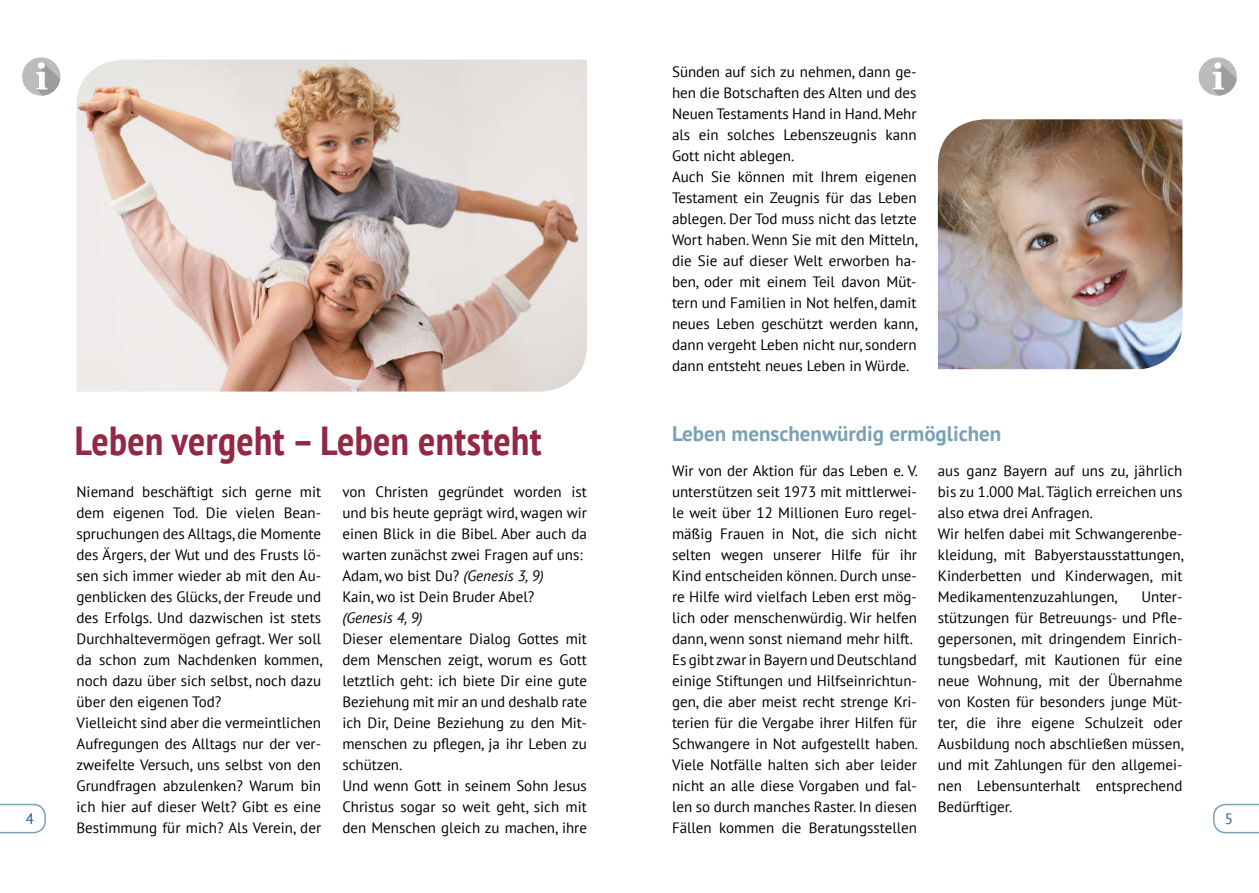
<style>
.page{position:relative;width:1259px;height:893px;background:#fff}
.page>*{position:absolute;margin:0;border:0;box-sizing:border-box;transform-origin:0 0}
.t1{font:700 condensed 40.5px "PT Sans";letter-spacing:.01em;color:#932745}
.t2{font:700 21px "PT Sans";color:#79a1b5}
.t3{font:15px/21px "PT Sans";color:#000}
.t4{font:italic 15px "PT Sans";color:#000}
.t5{font:15px "PT Sans";color:#2b597c}
.s1{font-style:italic}
</style>
<div class="page">
<svg style="left:0;top:803px;width:46px;height:31px"></svg>
<svg style="left:1213px;top:803px;width:46px;height:31px"></svg>
<div style="left:1198px;top:57px;width:38px;height:39px;background:#bcbcbc;border-radius:50%"></div>
<svg style="left:1212px;top:62px;width:24px;height:34px"></svg>
<div style="left:22px;top:57px;width:38px;height:39px;background:#bcbcbc;border-radius:50%"></div>
<svg style="left:36px;top:62px;width:24px;height:34px"></svg>
<img style="left:77px;top:60px;width:510px;height:332px">
<img style="left:938px;top:119px;width:244px;height:250px">
<p class="t3" style="left:672px;top:60px;width:247px">Sünden auf sich zu nehmen, dann ge&shy;hen die Botschaften des Alten und des Neuen Testaments Hand in Hand. Mehr als ein solches Lebenszeugnis kann Gott nicht ablegen.<br>Auch Sie können mit Ihrem eigenen Testament ein Zeugnis für das Leben ablegen. Der Tod muss nicht das letzte Wort haben. Wenn Sie mit den Mitteln, die Sie auf dieser Welt erworben ha&shy;ben, oder mit einem Teil davon Müt&shy;tern und Familien in Not helfen, damit neues Leben geschützt werden kann, dann vergeht Leben nicht nur, sondern dann entsteht neues Leben in Würde.</p>
<h1 class="t1" style="left:75px;top:413px;width:468px">Leben vergeht – Leben entsteht</h1>
<h2 class="t2" style="left:672px;top:420px;width:331px">Leben menschenwürdig ermöglichen</h2>
<p class="t3" style="left:672px;top:459px;width:248px">Wir von der Aktion für das Leben e. V. unterstützen seit 1973 mit mittlerwei&shy;le weit über 12 Millionen Euro regel&shy;mäßig Frauen in Not, die sich nicht selten wegen unserer Hilfe für ihr Kind entscheiden können. Durch unse&shy;re Hilfe wird vielfach Leben erst mög&shy;lich oder menschenwürdig. Wir helfen dann, wenn sonst niemand mehr hilft.<br>Es gibt zwar in Bayern und Deutschland einige Stiftungen und Hilfseinrichtun&shy;gen, die aber meist recht strenge Kri&shy;terien für die Vergabe ihrer Hilfen für Schwangere in Not aufgestellt haben.<br>Viele Notfälle halten sich aber leider nicht an alle diese Vorgaben und fal&shy;len so durch manches Raster. In diesen Fällen kommen die Beratungsstellen</p>
<p class="t3" style="left:938px;top:459px;width:247px">aus ganz Bayern auf uns zu, jährlich bis zu 1.000 Mal. Täglich erreichen uns also etwa drei Anfragen.<br>Wir helfen dabei mit Schwangerenbe&shy;kleidung, mit Babyerstausstattungen, Kinderbetten und Kinderwagen, mit Medikamentenzuzahlungen,</p>
<p class="t3" style="left:77px;top:480px;width:247px">Niemand beschäftigt sich gerne mit dem eigenen Tod. Die vielen Bean&shy;spruchungen des Alltags, die Momente des Ärgers, der Wut und des Frusts lö&shy;sen sich immer wieder ab mit den Au&shy;genblicken des Glücks, der Freude und des Erfolgs. Und dazwischen ist stets Durchhaltevermögen gefragt. Wer soll da schon zum Nachdenken kommen, noch dazu über sich selbst, noch dazu über den eigenen Tod?<br>Vielleicht sind aber die vermeintlichen Aufregungen des Alltags nur der ver&shy;zweifelte Versuch, uns selbst von den Grundfragen abzulenken? Warum bin ich hier auf dieser Welt? Gibt es eine Bestimmung für mich? Als Verein, der</p>
<p class="t3" style="left:342px;top:480px;width:246px">von Christen gegründet worden ist und bis heute geprägt wird, wagen wir einen Blick in die Bibel. Aber auch da warten zunächst zwei Fragen auf uns:<br>Adam, wo bist Du? <span class="s1">(Genesis 3, 9)<br></span>Kain, wo ist Dein Bruder Abel?</p>
<p class="t3" style="left:938px;top:585px;width:247px;text-align:justify;text-indent:203px">Unter&shy;stützungen für Betreuungs- und Pfle&shy;gepersonen, mit dringendem Einrich&shy;tungsbedarf, mit Kautionen für eine neue Wohnung, mit der Übernahme von Kosten für besonders junge Müt&shy;ter, die ihre eigene Schulzeit oder Ausbildung noch abschließen müssen, und mit Zahlungen für den allgemei&shy;nen Lebensunterhalt entsprechend Bedürftiger.</p>
<p class="t4" style="left:342px;top:608px;width:82px">(Genesis 4, 9)</p>
<p class="t3" style="left:342px;top:627px;width:246px">Dieser elementare Dialog Gottes mit dem Menschen zeigt, worum es Gott letztlich geht: ich biete Dir eine gute Beziehung mit mir an und deshalb rate ich Dir, Deine Beziehung zu den Mit&shy;menschen zu pflegen, ja ihr Leben zu schützen.<br>Und wenn Gott in seinem Sohn Jesus Christus sogar so weit geht, sich mit den Menschen gleich zu machen, ihre</p>
<p class="t5" style="left:26px;top:809px;width:10px">4</p>
<p class="t5" style="left:1225px;top:809px;width:10px">5</p>
</div>
